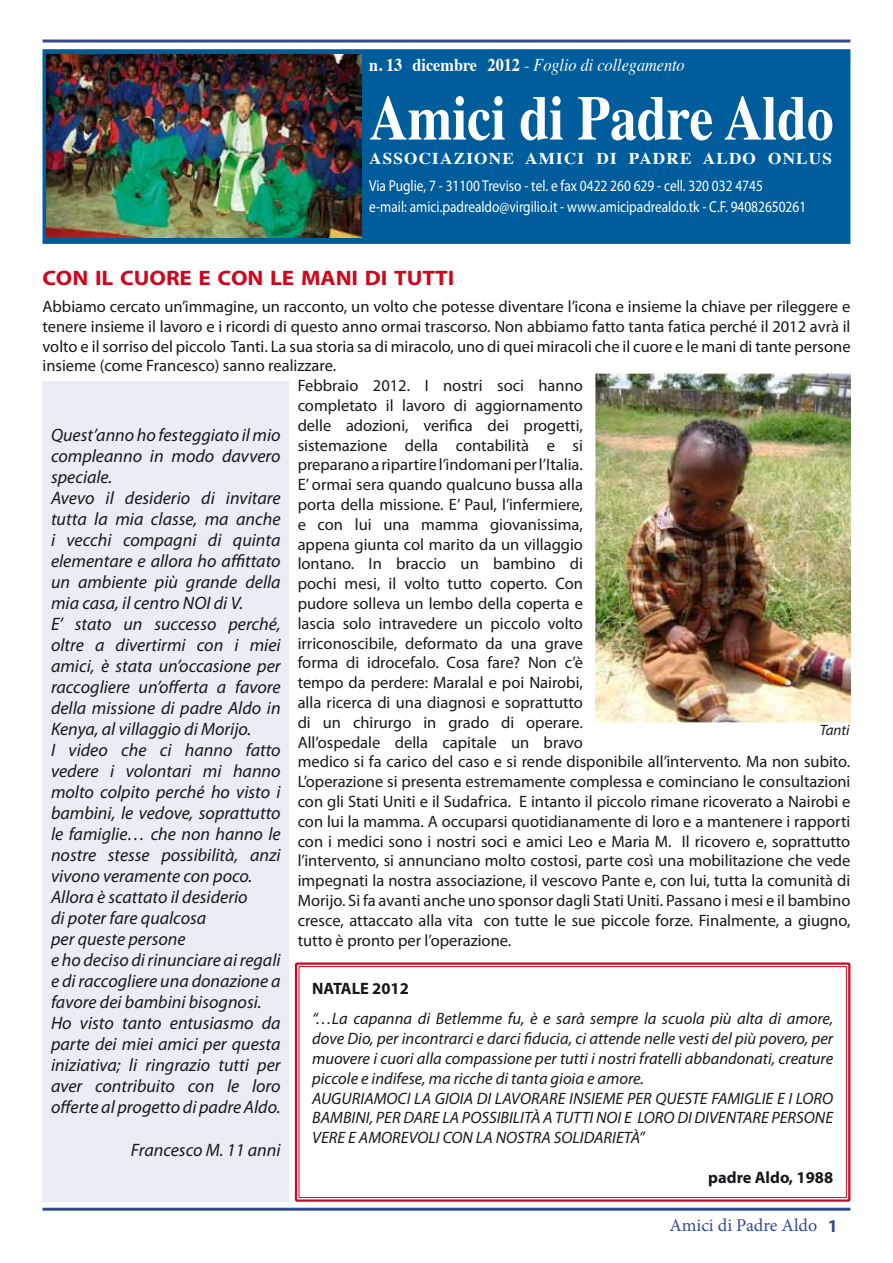
<style>
.page{position:relative;width:893px;height:1263px;background:#fff}
.page>*{position:absolute;margin:0;border:0;box-sizing:border-box;transform-origin:0 0}
.t1{font:700 63px "Times";color:#fff;scale:.85 1}
.t2{font:700 21px "Myriad Pro";color:#cd071e;scale:1.1 1}
.t3{font:italic 18px/21px "Myriad Pro";color:#1a171c}
.t4{font:italic 18px "Times";color:#fff;scale:.9 1}
.t5{font:18px "Minion Pro";color:#314a97}
.t6{font:16.5px "Myriad Pro";color:#1a171c}
.t7{font:italic 16.5px/19.8px "Myriad Pro";color:#1a171c}
.t8{font:700 16.5px "Times";letter-spacing:.07em;color:#fff;scale:1.04 1}
.t9{font:700 16.5px "Myriad Pro";color:#1a171c}
.t10{font:15.75px/21px "Myriad Pro";color:#fff;scale:.85 1}
.t11{font:italic 15px "Myriad Pro";color:#1a171c}
.s1{font-weight:700;font-style:normal}
.s2{font-style:normal}
.s3{font-family:"Myriad Pro";font-weight:700}
</style>
<div class="page">
<hr style="left:43px;top:40px;width:807px;height:3px;background:#314a97">
<hr style="left:43px;top:1208px;width:807px;height:3px;background:#314a97">
<div style="left:43px;top:49px;width:807px;height:195px;background:#005d9b;border:2px solid #005d9b"></div>
<img style="left:46px;top:54px;width:315px;height:184px">
<div style="left:43px;top:381px;width:246px;height:821px;background:#e9edf5"></div>
<div style="left:295px;top:962px;width:555px;height:240px;border:2px solid #cd071e"></div>
<div style="left:299px;top:966px;width:548px;height:232px;border:1px solid #cd071e"></div>
<img style="left:596px;top:373px;width:254px;height:349px">
<p class="t4" style="left:369px;top:49px;width:352px"><span class="s1">n. 13 dicembre 2012</span> <span class="s2">-</span> Foglio di collegamento</p>
<h1 class="t1" style="left:369px;top:58px;width:548px">Amici di Padre Aldo</h1>
<p class="t8" style="left:369px;top:142px;width:447px">ASSOCIAZIONE AMICI DI PADRE ALDO ONLUS</p>
<p class="t10" style="left:369px;top:175px;width:516px">Via Puglie, 7 - 31100 Treviso - tel. e fax 0422 260 629 - cell. 320 032 4745<br>e-mail: amici.padrealdo@virgilio.it - www.amicipadrealdo.tk - C.F. 94082650261</p>
<p class="t2" style="left:43px;top:264px;width:376px">CON IL CUORE E CON LE MANI DI TUTTI</p>
<p class="t6" style="left:43px;top:296px;width:809px">Abbiamo cercato un’immagine, un racconto, un volto che potesse diventare l’icona e insieme la chiave per rileggere e</p>
<p class="t6" style="left:43px;top:316px;width:809px">tenere insieme il lavoro e i ricordi di questo anno ormai trascorso. Non abbiamo fatto tanta fatica perché il 2012 avrà il</p>
<p class="t6" style="left:43px;top:336px;width:810px">volto e il sorriso del piccolo Tanti. La sua storia sa di miracolo, uno di quei miracoli che il cuore e le mani di tante persone</p>
<p class="t6" style="left:43px;top:356px;width:295px">insieme (come Francesco) sanno realizzare.</p>
<p class="t6" style="left:298px;top:375px;width:287px">Febbraio 2012. I nostri soci hanno</p>
<p class="t6" style="left:298px;top:395px;width:287px">completato il lavoro di aggiornamento</p>
<p class="t6" style="left:298px;top:415px;width:287px">delle adozioni, verifica dei progetti,</p>
<p class="t6" style="left:298px;top:435px;width:287px">sistemazione della contabilità e si</p>
<p class="t6" style="left:298px;top:455px;width:287px">preparano a ripartire l’indomani per l’Italia.</p>
<p class="t6" style="left:298px;top:474px;width:287px">E’ ormai sera quando qualcuno bussa alla</p>
<p class="t6" style="left:298px;top:494px;width:287px">porta della missione. E’ Paul, l’infermiere,</p>
<p class="t6" style="left:298px;top:514px;width:287px">e con lui una mamma giovanissima,</p>
<p class="t6" style="left:298px;top:534px;width:287px">appena giunta col marito da un villaggio</p>
<p class="t6" style="left:298px;top:554px;width:287px">lontano. In braccio un bambino di</p>
<p class="t6" style="left:298px;top:573px;width:287px">pochi mesi, il volto tutto coperto. Con</p>
<p class="t6" style="left:298px;top:593px;width:287px">pudore solleva un lembo della coperta e</p>
<p class="t6" style="left:298px;top:613px;width:287px">lascia solo intravedere un piccolo volto</p>
<p class="t6" style="left:298px;top:633px;width:287px">irriconoscibile, deformato da una grave</p>
<p class="t6" style="left:298px;top:653px;width:287px">forma di idrocefalo. Cosa fare? Non c’è</p>
<p class="t6" style="left:298px;top:672px;width:287px">tempo da perdere: Maralal e poi Nairobi,</p>
<p class="t6" style="left:298px;top:692px;width:287px">alla ricerca di una diagnosi e soprattutto</p>
<p class="t6" style="left:298px;top:712px;width:287px">di un chirurgo in grado di operare.</p>
<p class="t6" style="left:298px;top:732px;width:287px">All’ospedale della capitale un bravo</p>
<p class="t6" style="left:298px;top:752px;width:554px">medico si fa carico del caso e si rende disponibile all’intervento. Ma non subito.</p>
<p class="t6" style="left:298px;top:771px;width:554px">L’operazione si presenta estremamente complessa e cominciano le consultazioni</p>
<p class="t6" style="left:298px;top:791px;width:554px">con gli Stati Uniti e il Sudafrica. E intanto il piccolo rimane ricoverato a Nairobi e</p>
<p class="t6" style="left:298px;top:811px;width:554px">con lui la mamma. A occuparsi quotidianamente di loro e a mantenere i rapporti</p>
<p class="t6" style="left:298px;top:831px;width:554px">con i medici sono i nostri soci e amici Leo e Maria M. Il ricovero e, soprattutto</p>
<p class="t6" style="left:298px;top:851px;width:554px">l’intervento, si annunciano molto costosi, parte così una mobilitazione che vede</p>
<p class="t6" style="left:298px;top:870px;width:554px">impegnati la nostra associazione, il vescovo Pante e, con lui, tutta la comunità di</p>
<p class="t6" style="left:298px;top:890px;width:554px">Morijo. Si fa avanti anche uno sponsor dagli Stati Uniti. Passano i mesi e il bambino</p>
<p class="t6" style="left:298px;top:910px;width:554px">cresce, attaccato alla vita con tutte le sue piccole forze. Finalmente, a giugno,</p>
<p class="t6" style="left:298px;top:930px;width:215px">tutto è pronto per l’operazione.</p>
<p class="t3" style="left:51px;top:424px;width:231px">Quest’anno ho festeggiato il mio compleanno in modo davvero speciale.<br>Avevo il desiderio di invitare tutta la mia classe, ma anche i vecchi compagni di quinta elementare e allora ho affittato un ambiente più grande della mia casa, il centro NOI di V.<br>E’ stato un successo perché, oltre a divertirmi con i miei amici, è stata un’occasione per raccogliere un’offerta a favore della missione di padre Aldo in<br>Kenya, al villaggio di Morijo.<br>I video che ci hanno fatto vedere i volontari mi hanno molto colpito perché ho visto i bambini, le vedove, soprattutto le famiglie… che non hanno le nostre stesse possibilità, anzi vivono veramente con poco.<br>Allora è scattato il desiderio<br>di poter fare qualcosa<br>per queste persone<br>e ho deciso di rinunciare ai regali e di raccogliere una donazione a favore dei bambini bisognosi.<br>Ho visto tanto entusiasmo da parte dei miei amici per questa iniziativa; li ringrazio tutti per aver contribuito con le loro offerte al progetto di padre Aldo.</p>
<p class="t3" style="left:131px;top:1139px;width:151px">Francesco M. 11 anni</p>
<p class="t11" style="left:820px;top:721px;width:31px">Tanti</p>
<p class="t9" style="left:312px;top:977px;width:98px">NATALE 2012</p>
<p class="t7" style="left:312px;top:1009px;width:523px">“…La capanna di Betlemme fu, è e sarà sempre la scuola più alta di amore, dove Dio, per incontrarci e darci fiducia, ci attende nelle vesti del più povero, per muovere i cuori alla compassione per tutti i nostri fratelli abbandonati, creature piccole e indifese, ma ricche di tanta gioia e amore.<br>AUGURIAMOCI LA GIOIA DI LAVORARE INSIEME PER QUESTE FAMIGLIE E I LORO BAMBINI, PER DARE LA POSSIBILITÀ A TUTTI NOI E LORO DI DIVENTARE PERSONE VERE E AMOREVOLI CON LA NOSTRA SOLIDARIETÀ”</p>
<p class="t9" style="left:708px;top:1166px;width:126px">padre Aldo, 1988</p>
<p class="t5" style="left:669px;top:1213px;width:170px">Amici di Padre Aldo <span class="s3">1</span></p>
</div>
